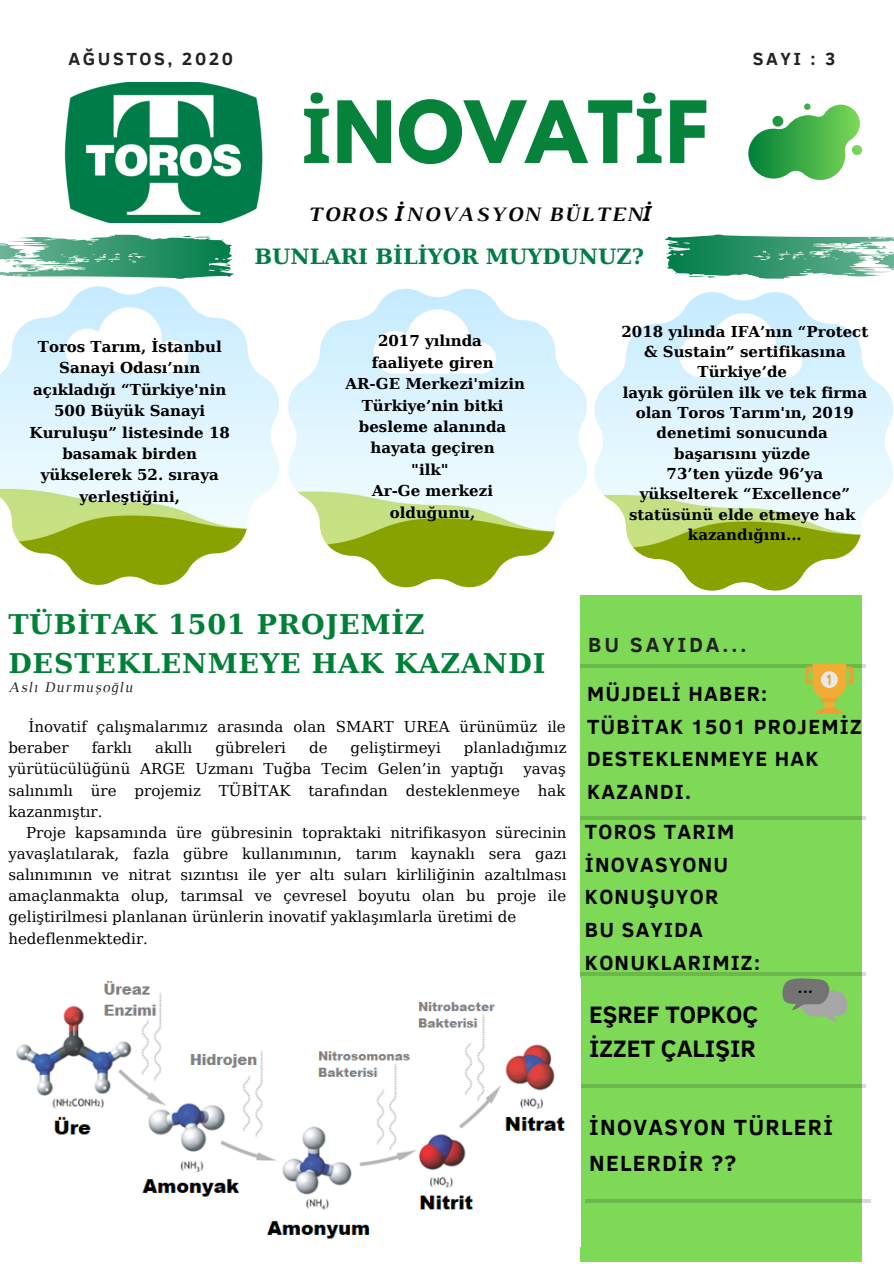
<style>
.page{position:relative;width:894px;height:1264px;background:#fff}
.page>*{position:absolute;margin:0;border:0;box-sizing:border-box;transform-origin:0 0}
.t1{font:700 75.9px "League Spartan";letter-spacing:.02em;color:#008037}
.t2{font:700 27px/38.2px "DejaVu Serif";letter-spacing:.03em;color:#008037}
.t3{font:700 24.45px/33.9px "Clear Sans";color:#000}
.t4{font:700 22.5px/36px "Clear Sans";letter-spacing:.06em;color:#000}
.t5{font:700 21px/32.7px "Clear Sans";letter-spacing:.06em;color:#000}
.t6{font:700 21px "DejaVu Serif";color:#007c48}
.t7{font:italic 700 21px "Luthier";letter-spacing:.07em;color:#000}
.t8{font:700 21px "Clear Sans";letter-spacing:.14em;color:#222}
.t9{font:700 18px "Clear Sans";letter-spacing:.14em;color:#222}
.t10{font:15px/21.1px "DejaVu Serif";color:#000}
.t11{font:700 15px/20.2px "DejaVu Serif";color:#000;text-align:center}
.t12{font:italic 15px "Luthier";letter-spacing:.07em;color:#222}
.s1{font-family:"Noto Sans"}
</style>
<div class="page">
<div style="left:580px;top:595px;width:281px;height:667px;background:#7ed957"></div>
<hr style="left:580px;top:816px;width:285px;height:4px;background:#6bb94a">
<hr style="left:580px;top:972px;width:285px;height:3px;background:#000">
<hr style="left:580px;top:1084px;width:285px;height:3px;background:#000">
<hr style="left:584px;top:1199px;width:285px;height:3px;background:#000">
<hr style="left:580px;top:664px;width:285px;height:3px;background:#000">
<img style="left:16px;top:981px;width:549px;height:258px">
<svg style="left:748px;top:103px;width:113px;height:77px"></svg>
<img style="left:64px;top:83px;width:199px;height:139px">
<svg style="left:781px;top:975px;width:67px;height:47px"></svg>
<div style="left:824px;top:699px;width:10px;height:10px;background:#f2ac34;border-radius:50%"></div>
<hr style="left:820px;top:698px;width:17px;height:3px;background:#f19c34">
<svg style="left:815px;top:707px;width:28px;height:6px"></svg>
<svg style="left:804px;top:664px;width:49px;height:35px"></svg>
<img style="left:0;top:286px;width:279px;height:299px">
<img style="left:288px;top:289px;width:299px;height:298px">
<img style="left:594px;top:292px;width:298px;height:298px">
<svg style="left:0;top:234px;width:233px;height:45px"></svg>
<svg style="left:665px;top:234px;width:228px;height:45px"></svg>
<p class="t9" style="left:69px;top:45px;width:166px">AĞUSTOS, 2020</p>
<p class="t9" style="left:752px;top:45px;width:84px">SAYI : 3</p>
<h1 class="t1" style="left:301px;top:95px;width:408px"><span class="s1">İ</span>NOVAT<span class="s1">İ</span>F</h1>
<h3 class="t7" style="left:306px;top:206px;width:346px">TOROS <span class="s1">İ</span>NOVASYON BÜLTEN<span class="s1">İ</span></h3>
<p class="t11" style="left:30px;top:336px;width:202px;line-height:21.5px">Toros Tarım, İstanbul<br>Sanayi Odası’nın açıkladığı “Türkiye'nin<br>500 Büyük Sanayi<br>Kuruluşu” listesinde 18 basamak birden yükselerek 52. sıraya yerleştiğini,</p>
<h3 class="t6" style="left:254px;top:244px;width:391px">BUNLARI BİLİYOR MUYDUNUZ?</h3>
<p class="t11" style="left:378px;top:331px;width:105px">2017 yılında</p>
<p class="t11" style="left:371px;top:352px;width:123px">faaliyete giren</p>
<p class="t11" style="left:345px;top:374px;width:181px">AR-GE Merkezi'mizin</p>
<p class="t11" style="left:362px;top:395px;width:143px">Türkiye’nin bitki</p>
<p class="t11" style="left:359px;top:416px;width:149px">besleme alanında</p>
<p class="t11" style="left:370px;top:438px;width:126px">hayata geçiren</p>
<p class="t11" style="left:411px;top:459px;width:39px">"ilk"</p>
<p class="t11" style="left:372px;top:481px;width:122px">Ar-Ge merkezi</p>
<p class="t11" style="left:389px;top:502px;width:87px">olduğunu,</p>
<p class="t11" style="left:621px;top:321px;width:248px">2018 yılında IFA’nın “Protect &amp; Sustain” sertifikasına<br>Türkiye’de<br>layık görülen ilk ve tek firma olan Toros Tarım'ın, 2019 denetimi sonucunda başarısını yüzde<br>73’ten yüzde 96’ya yükselterek “Excellence” statüsünü elde etmeye hak kazandığını...</p>
<h2 class="t2" style="left:8px;top:606px;width:538px">TÜBİTAK 1501 PROJEMİZ<br>DESTEKLENMEYE HAK KAZANDI</h2>
<p class="t12" style="left:8px;top:681px;width:125px">Aslı Durmuşoğlu</p>
<p class="t10" style="left:8px;top:716px;width:559px;text-indent:20px">İnovatif çalışmalarımız arasında olan SMART UREA ürünümüz ile beraber</p>
<p class="t10" style="left:8px;top:737px;width:559px;text-indent:455px">planladığımız yürütücülüğünü ARGE Uzmanı Tuğba Tecim Gelen’in yaptığı</p>
<p class="t10" style="left:92px;top:737px;width:42px">farklı</p>
<p class="t10" style="left:155px;top:737px;width:39px">akıllı</p>
<p class="t10" style="left:215px;top:737px;width:72px">gübreleri</p>
<p class="t10" style="left:309px;top:737px;width:20px">de</p>
<p class="t10" style="left:350px;top:737px;width:92px">geliştirmeyi</p>
<p class="t10" style="left:8px;top:758px;width:559px;text-align:justify;text-indent:515px">yavaş salınımlı üre projemiz TÜBİTAK tarafından desteklenmeye hak kazanmıştır.</p>
<p class="t10" style="left:8px;top:822px;width:559px;text-indent:18px">Proje kapsamında üre gübresinin topraktaki nitrifikasyon sürecinin yavaşlatılarak, fazla gübre kullanımının, tarım kaynaklı sera gazı salınımının ve nitrat sızıntısı ile yer altı suları kirliliğinin azaltılması amaçlanmakta olup, tarımsal ve çevresel boyutu olan bu proje ile geliştirilmesi planlanan ürünlerin inovatif yaklaşımlarla üretimi de hedeflenmektedir.</p>
<h3 class="t8" style="left:588px;top:630px;width:160px">BU SAYIDA...</h3>
<h3 class="t5" style="left:587px;top:676px;width:276px">MÜJDELİ HABER:<br>TÜBİTAK 1501 PROJEMİZ<br>DESTEKLENMEYE HAK<br>KAZANDI.</h3>
<h3 class="t5" style="left:584px;top:814px;width:176px">TOROS TARIM<br>İNOVASYONU<br>KONUŞUYOR<br>BU SAYIDA<br>KONUKLARIMIZ:</h3>
<h3 class="t3" style="left:589px;top:996px;width:170px">EŞREF TOPKOÇ<br>İZZET ÇALIŞIR</h3>
<h3 class="t4" style="left:589px;top:1107px;width:245px">İNOVASYON TÜRLERİ<br>NELERDİR ??</h3>
</div>
